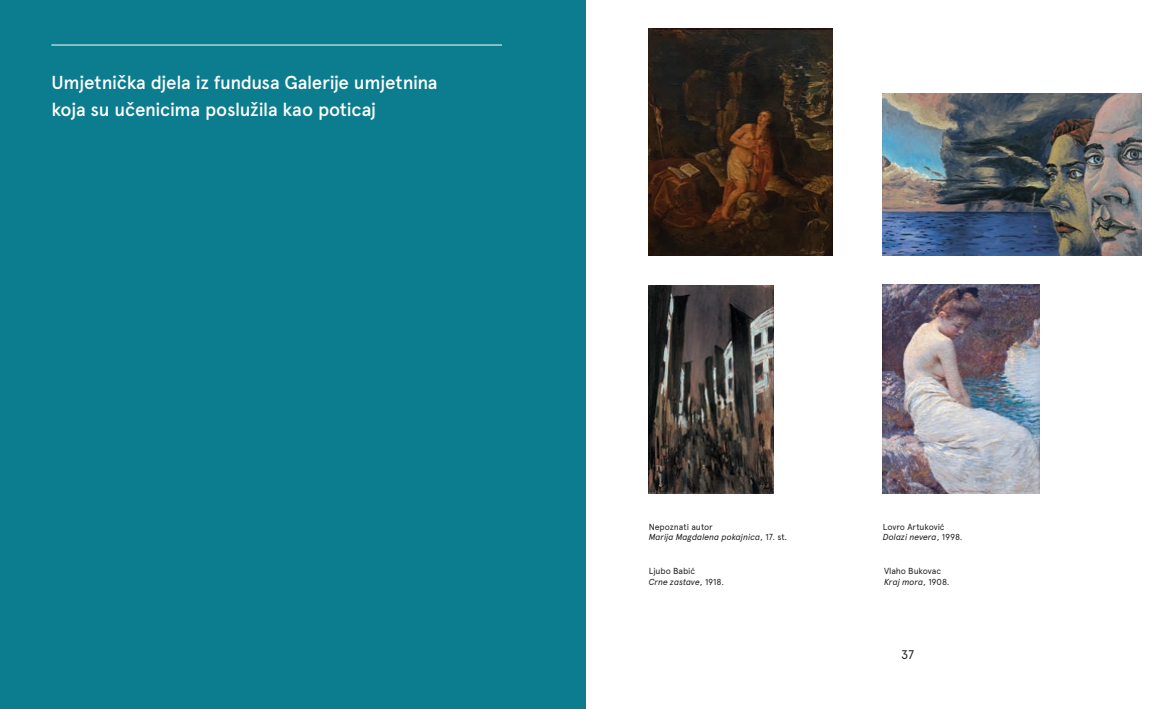
<style>
.page{position:relative;width:1170px;height:709px;background:#fff}
.page>*{position:absolute;margin:0;border:0;box-sizing:border-box;transform-origin:0 0}
.t1{font:500 18.75px "Apercu Pro";letter-spacing:-.015em;color:#fff}
.t2{font:12.5px "Apercu Pro";color:#231f20}
.t3{font:italic 8.75px "Apercu Pro";letter-spacing:-.01em;color:#231f20}
.t4{font:8.75px "Apercu Pro";letter-spacing:-.01em;color:#231f20}
.s1{font-style:normal}
</style>
<div class="page">
<img style="left:648px;top:28px;width:184px;height:228px">
<img style="left:882px;top:94px;width:259px;height:162px">
<img style="left:648px;top:285px;width:125px;height:209px">
<img style="left:882px;top:285px;width:157px;height:209px">
<div style="left:0;top:0;width:585px;height:709px;background:#0c7d8e"></div>
<hr style="left:51px;top:45px;width:451px;height:1px;background:#fff">
<p class="t1" style="left:51px;top:68px;width:387px">Umjetnička djela iz fundusa Galerije umjetnina</p>
<p class="t1" style="left:51px;top:95px;width:326px">koja su učenicima poslužila kao poticaj</p>
<p class="t4" style="left:648px;top:520px;width:66px">Nepoznati autor</p>
<p class="t3" style="left:648px;top:530px;width:140px">Marija Magdalena pokajnica<span class="s1">, 17. st.</span></p>
<p class="t4" style="left:648px;top:565px;width:48px">Ljubo Babić</p>
<p class="t3" style="left:648px;top:575px;width:77px">Crne zastave<span class="s1">, 1918.</span></p>
<p class="t4" style="left:882px;top:520px;width:63px">Lovro Artuković</p>
<p class="t3" style="left:882px;top:530px;width:81px">Dolazi nevera<span class="s1">, 1998.</span></p>
<p class="t4" style="left:883px;top:565px;width:59px">Vlaho Bukovac</p>
<p class="t3" style="left:883px;top:575px;width:67px">Kraj mora<span class="s1">, 1908.</span></p>
<h2 class="t2" style="left:901px;top:645px;width:15px">37</h2>
</div>
